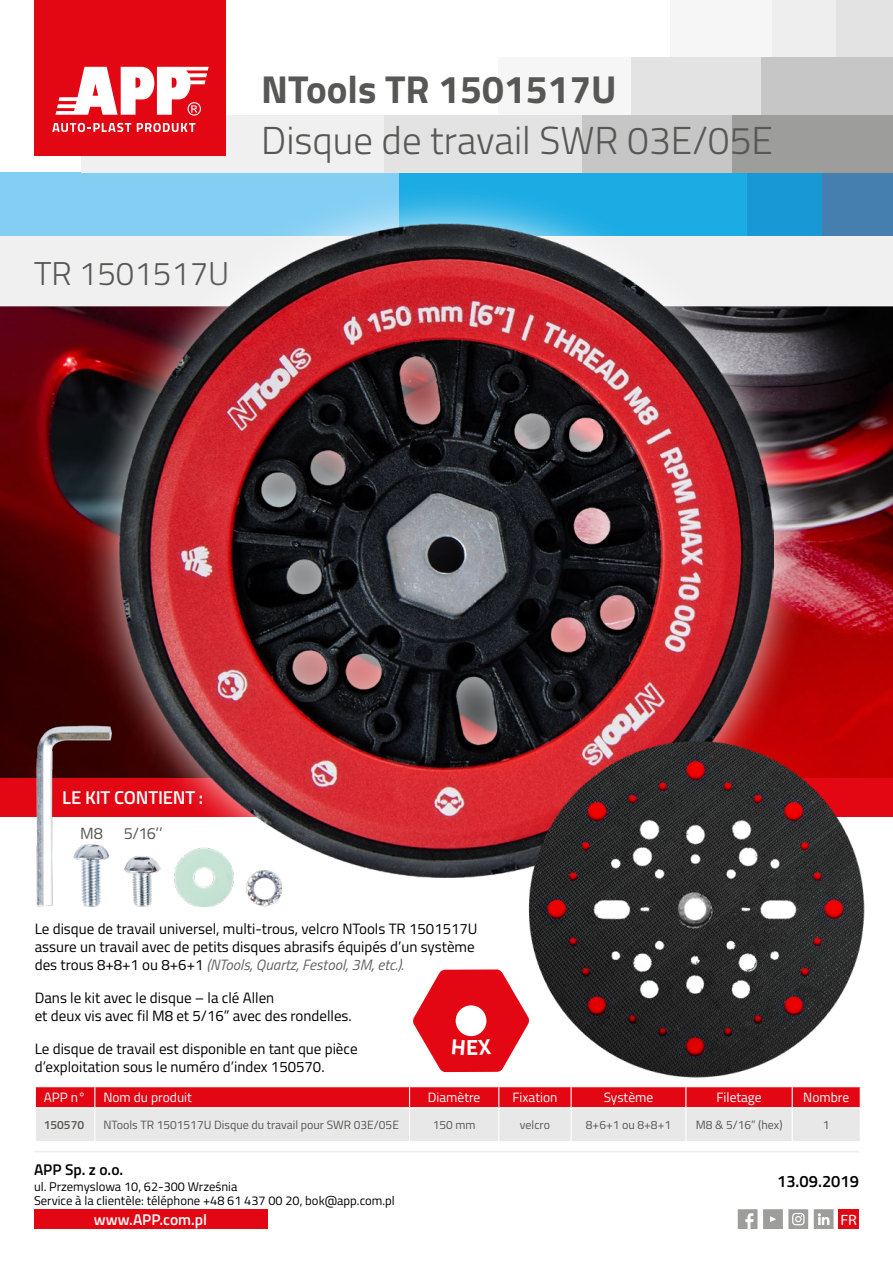
<style>
.page{position:relative;width:893px;height:1263px;background:#fff}
.page>*{position:absolute;margin:0;border:0;box-sizing:border-box;transform-origin:0 0}
.t1{font:300 39px "Titillium";color:#575756}
.t2{font:700 39px "Titillium";color:#575756}
.t3{font:300 33px "Titillium";color:#575756}
.t4{font:700 21.9px "Titillium";color:#fff}
.t5{font:600 18.6px "Titillium";letter-spacing:-.01em;color:#fff}
.t6{font:600 16.5px "Titillium";color:#000}
.t7{font:16.35px "Titillium";color:#575756}
.t8{font:600 15.45px "Titillium";color:#fff}
.t9{font:600 15.45px "Titillium";color:#000}
.t10{font:15px/18px "Titillium";color:#000}
.t11{font:semi-expanded 15px "Myriad Pro";color:#fff}
.t12{font:13.5px "Titillium";color:#fff}
.t13{font:12.75px/14.1px "Titillium";color:#000}
.t14{font:12px "Titillium";color:#575756}
.t15{font:600 12px "Titillium";color:#575756}
.s1{font-style:italic;color:#646363}
</style>
<div class="page">
<div style="left:727px;top:172px;width:97px;height:64px;background:#1899d6"></div>
<div style="left:398px;top:172px;width:348px;height:64px;background:#1cace4"></div>
<div style="left:0;top:172px;width:399px;height:64px;background:#83cff4"></div>
<div style="left:830px;top:0;width:63px;height:57px;background:#e3e3e3"></div>
<div style="left:746px;top:0;width:90px;height:57px;background:#eee"></div>
<div style="left:670px;top:0;width:101px;height:57px;background:#f6f6f6"></div>
<div style="left:761px;top:57px;width:132px;height:58px;background:#c6c6c6"></div>
<div style="left:629px;top:57px;width:132px;height:58px;background:#e3e3e3"></div>
<div style="left:499px;top:57px;width:132px;height:58px;background:#f6f6f6"></div>
<div style="left:822px;top:172px;width:71px;height:64px;background:#447faf"></div>
<div style="left:732px;top:115px;width:161px;height:57px;background:#9d9d9c"></div>
<div style="left:383px;top:115px;width:205px;height:57px;background:#e3e3e3"></div>
<div style="left:81px;top:115px;width:302px;height:57px;background:#f0f0f0"></div>
<div style="left:583px;top:115px;width:149px;height:57px;background:#c6c6c6"></div>
<div style="left:35px;top:0;width:191px;height:156px;background:#e30613"></div>
<svg style="left:52px;top:123px;width:79px;height:9px"></svg>
<svg style="left:137px;top:123px;width:58px;height:9px"></svg>
<svg style="left:55px;top:67px;width:154px;height:49px"></svg>
<hr style="left:34px;top:1151px;width:825px;height:1px;background:#ededed">
<svg style="left:738px;top:1209px;width:19px;height:20px"></svg>
<svg style="left:763px;top:1209px;width:45px;height:20px"></svg>
<svg style="left:814px;top:1209px;width:19px;height:20px"></svg>
<div style="left:838px;top:1209px;width:21px;height:20px;background:#e30613"></div>
<div style="left:34px;top:1209px;width:233px;height:20px;background:#e30613"></div>
<img style="left:0;top:307px;width:893px;height:471px">
<div style="left:0;top:236px;width:893px;height:71px;background:#f0f0f0"></div>
<svg style="left:35px;top:1087px;width:826px;height:54px;background:#e6989d"></svg>
<hr style="left:35px;top:1107px;width:60px;height:1px;background:#fff">
<hr style="left:35px;top:1108px;width:1px;height:33px;background:#fff">
<hr style="left:95px;top:1107px;width:315px;height:1px;background:#fff">
<hr style="left:94px;top:1108px;width:1px;height:33px;background:#fff">
<hr style="left:410px;top:1107px;width:89px;height:1px;background:#fff">
<hr style="left:409px;top:1108px;width:1px;height:33px;background:#fff">
<hr style="left:499px;top:1107px;width:72px;height:1px;background:#fff">
<hr style="left:498px;top:1108px;width:1px;height:33px;background:#fff">
<hr style="left:571px;top:1107px;width:115px;height:1px;background:#fff">
<hr style="left:571px;top:1108px;width:1px;height:33px;background:#fff">
<hr style="left:686px;top:1107px;width:106px;height:1px;background:#fff">
<hr style="left:685px;top:1108px;width:1px;height:33px;background:#fff">
<hr style="left:792px;top:1107px;width:69px;height:1px;background:#fff">
<hr style="left:792px;top:1108px;width:1px;height:33px;background:#fff">
<hr style="left:860px;top:1108px;width:1px;height:33px;background:#fff">
<div style="left:0;top:778px;width:893px;height:39px;background:#e30613"></div>
<img style="left:37px;top:725px;width:43px;height:181px">
<div style="left:80px;top:185px;width:732px;height:731px;background:#fff;opacity:.85"></div>
<img style="left:120px;top:223px;width:653px;height:654px">
<img style="left:511px;top:727px;width:365px;height:364px">
<svg style="left:413px;top:969px;width:117px;height:103px"></svg>
<h1 class="t2" style="left:261px;top:59px;width:357px">NTools TR 1501517U</h1>
<h1 class="t1" style="left:261px;top:112px;width:513px">Disque de travail SWR 03E/05E</h1>
<h2 class="t3" style="left:34px;top:249px;width:197px">TR 1501517U</h2>
<p class="t5" style="left:62px;top:784px;width:143px">LE KIT CONTIENT :</p>
<p class="t7" style="left:80px;top:822px;width:24px">M8</p>
<p class="t7" style="left:124px;top:822px;width:40px">5/16’’</p>
<p class="t10" style="left:35px;top:919px;width:444px">Le disque de travail universel, multi-trous, velcro NTools TR 1501517U assure un travail avec de petits disques abrasifs équipés d’un système des trous 8+8+1 ou 8+6+1 <span class="s1">(NTools, Quartz, Festool, 3M, etc.).</span></p>
<p class="t10" style="left:35px;top:988px;width:319px">Dans le kit avec le disque – la clé Allen<br>et deux vis avec fil M8 et 5/16” avec des rondelles.</p>
<p class="t10" style="left:35px;top:1039px;width:324px">Le disque de travail est disponible en tant que pièce d’exploitation sous le numéro d’index 150570.</p>
<h3 class="t4" style="left:466px;top:1031px;width:14px">E</h3>
<p class="t12" style="left:44px;top:1088px;width:43px">APP n°</p>
<p class="t12" style="left:103px;top:1088px;width:90px">Nom du produit</p>
<p class="t12" style="left:428px;top:1088px;width:54px">Diamètre</p>
<p class="t12" style="left:512px;top:1088px;width:46px">Fixation</p>
<p class="t12" style="left:604px;top:1088px;width:51px">Système</p>
<p class="t12" style="left:716px;top:1088px;width:47px">Filetage</p>
<p class="t12" style="left:803px;top:1088px;width:47px">Nombre</p>
<p class="t15" style="left:44px;top:1116px;width:42px">150570</p>
<p class="t14" style="left:103px;top:1116px;width:297px">NTools TR 1501517U Disque du travail pour SWR 03E/05E</p>
<p class="t14" style="left:433px;top:1116px;width:44px">150 mm</p>
<p class="t14" style="left:520px;top:1116px;width:32px">velcro</p>
<p class="t14" style="left:586px;top:1116px;width:87px">8+6+1 ou 8+8+1</p>
<p class="t14" style="left:696px;top:1116px;width:88px">M8 &amp; 5/16” (hex)</p>
<p class="t14" style="left:823px;top:1116px;width:8px">1</p>
<p class="t9" style="left:34px;top:1158px;width:91px">APP Sp. z o.o.</p>
<p class="t13" style="left:34px;top:1179px;width:362px">ul. Przemyslowa 10, 62-300 Września<br>Service à la clientèle: téléphone +48 61 437 00 20, bok@app.com.pl</p>
<p class="t8" style="left:94px;top:1208px;width:115px">www.APP.com.pl</p>
<p class="t6" style="left:777px;top:1169px;width:83px">13.09.2019</p>
<p class="t11" style="left:840px;top:1210px;width:18px">FR</p>
</div>
